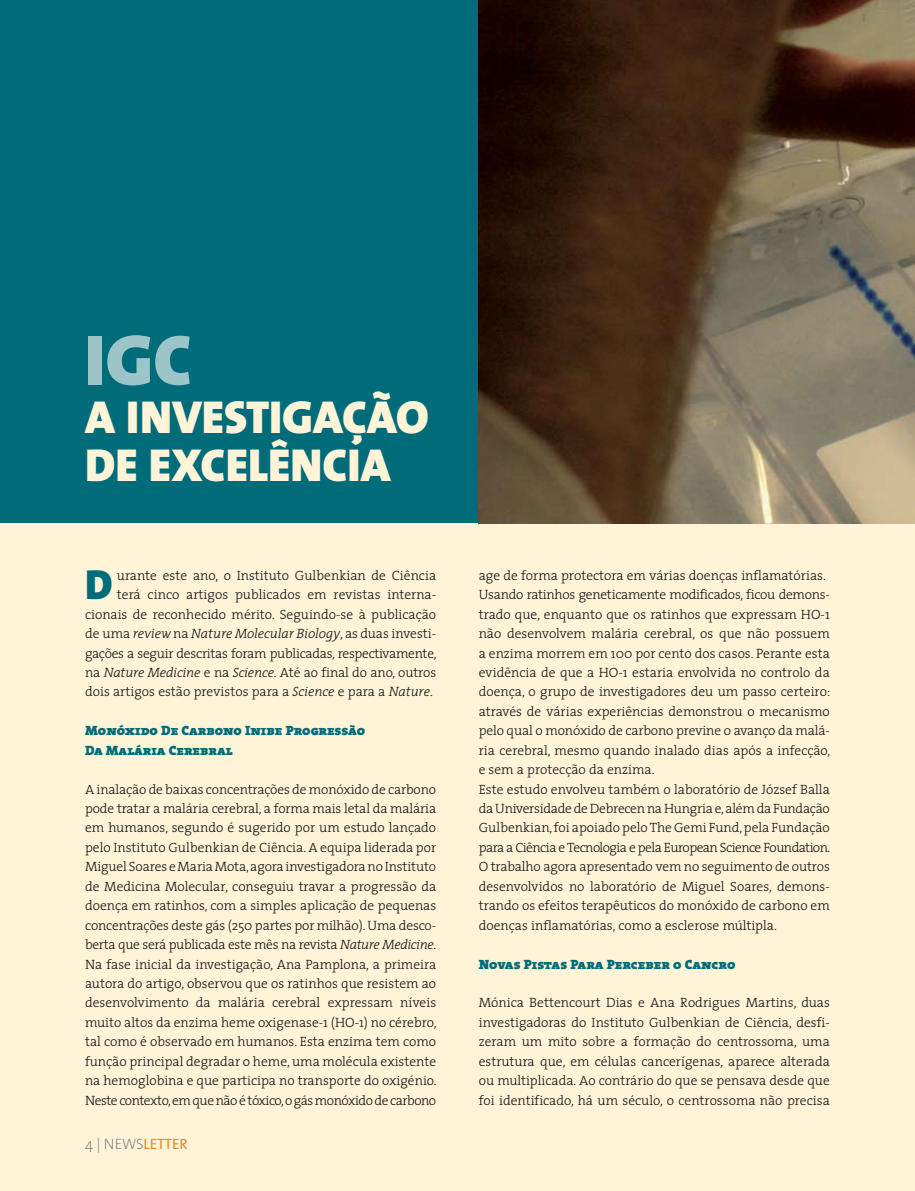
<style>
.page{position:relative;width:915px;height:1191px;background:#fff}
.page>*{position:absolute;margin:0;border:0;box-sizing:border-box;transform-origin:0 0}
.t1{font:72px "The Sans Black Caps";color:#9bc5c9}
.t2{font:46.5px/48px "The Sans Black Caps";color:#fff3d8}
.t3{font:42.3px "The Sans Black Caps";color:#006b79}
.t4{font:15px "The Sans";letter-spacing:-.01em;color:#e9892a}
.t5{font:300 13.5px/19.5px "The Serif";color:#121212}
.t6{font:13.5px/19.5px "The Serif Black Caps";color:#006b79}
.s1{font-style:italic}
.s2{font-weight:200;color:#747776}
</style>
<div class="page">
<div style="left:0;top:0;width:914px;height:1191px;background:#fff3d8"></div>
<div style="left:0;top:0;width:914px;height:523px;background:#006b79"></div>
<img style="left:478px;top:0;width:436px;height:523px">
<h1 class="t1" style="left:85px;top:299px;width:35px">IGC</h1>
<h2 class="t2" style="left:85px;top:392px;width:322px">A INVESTIGAÇÃO<br>DE EXCELÊNCIA</h2>
<p class="t5" style="left:85px;top:565px;width:353px;text-align:right">urante este ano, o Instituto Gulbenkian de Ciência<br>terá cinco artigos publicados em revistas interna&shy;cionais de reconhecido mérito. Seguindo-se à publicação de uma <span class="s1">review</span> na <span class="s1">Nature Molecular Biology</span>, as duas investi&shy;gações a seguir descritas foram publicadas, respectivamente, na <span class="s1">Nature Medicine</span> e na <span class="s1">Science</span>. Até ao final do ano, outros dois artigos estão previstos para a <span class="s1">Science</span> e para a <span class="s1">Nature</span>.</p>
<p class="t6" style="left:85px;top:720px;width:281px">Monóxido De Carbono Inibe Progressão<br>Da Malária Cerebral</p>
<p class="t5" style="left:85px;top:779px;width:353px">A inalação de baixas concentrações de monóxido de carbono pode tratar a malária cerebral, a forma mais letal da malária em humanos, segundo é sugerido por um estudo lançado pelo Instituto Gulbenkian de Ciência. A equipa liderada por Miguel Soares e Maria Mota, agora investigadora no Instituto de Medicina Molecular, conseguiu travar a progressão da doença em ratinhos, com a simples aplicação de pequenas concentrações deste gás (250 partes por milhão). Uma desco&shy;berta que será publicada este mês na revista <span class="s1">Nature Medicine</span>.<br>Na fase inicial da investigação, Ana Pamplona, a primeira autora do artigo, observou que os ratinhos que resistem ao desenvolvimento da malária cerebral expressam níveis muito altos da enzima heme oxigenase-1 (HO-1) no cérebro, tal como é observado em humanos. Esta enzima tem como função principal degradar o heme, uma molécula existente na hemoglobina e que participa no transporte do oxigénio.<br>Neste contexto, em que não é tóxico, o gás monóxido de carbono</p>
<h3 class="t3" style="left:85px;top:549px;width:11px">D</h3>
<p class="t4" style="left:96px;top:1131px;width:93px"><span class="s2">| NEWS</span>LETTER</p>
<p class="t5" style="left:478px;top:565px;width:353px">age de forma protectora em várias doenças inflamatórias.<br>Usando ratinhos geneticamente modificados, ficou demons&shy;trado que, enquanto que os ratinhos que expressam HO-1 não desenvolvem malária cerebral, os que não possuem a enzima morrem em 100 por cento dos casos. Perante esta evidência de que a HO-1 estaria envolvida no controlo da doença, o grupo de investigadores deu um passo certeiro: através de várias experiências demonstrou o mecanismo pelo qual o monóxido de carbono previne o avanço da malá‑ ria cerebral, mesmo quando inalado dias após a infecção, e sem a protecção da enzima.<br>Este estudo envolveu também o laboratório de József Balla da Universidade de Debrecen na Hungria e, além da Fundação Gulbenkian, foi apoiado pelo The Gemi Fund, pela Fundação para a Ciência e Tecnologia e pela European Science Foundation.<br>O trabalho agora apresentado vem no seguimento de outros desenvolvidos no laboratório de Miguel Soares, demons‑ trando os efeitos terapêuticos do monóxido de carbono em doenças inflamatórias, como a esclerose múltipla.</p>
<p class="t6" style="left:478px;top:954px;width:258px">Novas Pistas Para Perceber o Cancro</p>
<p class="t5" style="left:478px;top:992px;width:352px;text-align:justify">Mónica Bettencourt Dias e Ana Rodrigues Martins, duas investigadoras do Instituto Gulbenkian de Ciência, desfi&shy;zeram um mito sobre a formação do centrossoma, uma estru-tura que, em células cancerígenas, aparece alterada ou multi-plicada. Ao contrário do que se pensava desde que foi identificado, há um século, o centrossoma não precisa</p>
</div>
